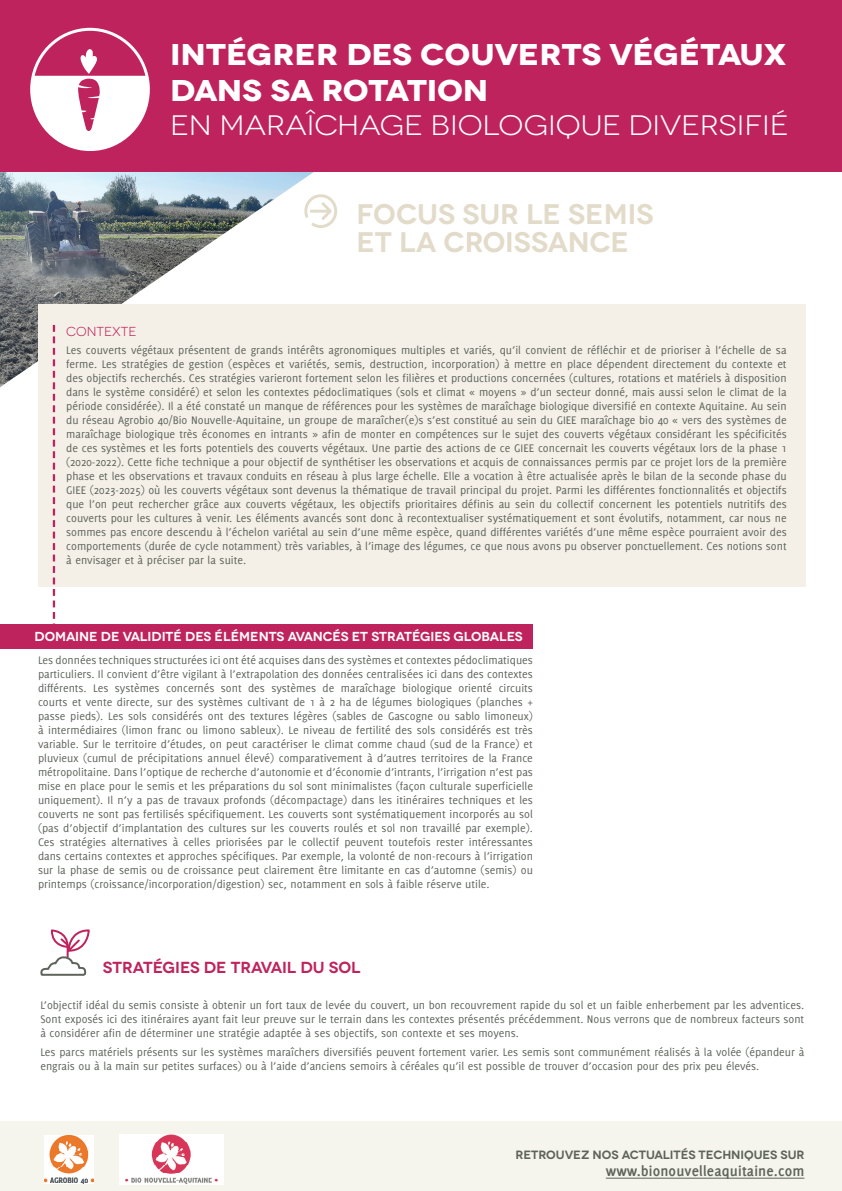
<style>
.page{position:relative;width:842px;height:1191px;background:#fff}
.page>*{position:absolute;margin:0;border:0;box-sizing:border-box;transform-origin:0 0}
.t1{font:700 30px/36px "Novecentowide";letter-spacing:-.005em;color:#fff;scale:1.08 1}
.t2{font:600 28.3px/28.3px "Novecentowide";color:#e3dbc9}
.t3{font:28.1px "Novecentowide";letter-spacing:-.005em;color:#fff;scale:1.08 1}
.t4{font:600 16px "Novecentowide";color:#bf235d}
.t5{font:700 15.5px "Delicious";letter-spacing:.01em;color:#5e645b}
.t6{font:600 13px "Novecentowide";letter-spacing:-.005em;color:#fff}
.t7{font:13px "Novecentowide";color:#bf235d}
.t8{font:12px/14px "Delicious";color:#5e645b;text-align:justify}
.t9{font:600 12px "Novecentowide";color:#5e645b}
</style>
<div class="page">
<img style="left:0;top:171px;width:322px;height:216px">
<div style="left:0;top:1121px;width:842px;height:70px;background:#f5f4ed"></div>
<hr style="left:606px;top:1178px;width:198px;height:1px;background:#5e645b">
<img style="left:119px;top:1134px;width:104px;height:50px">
<img style="left:44px;top:1135px;width:50px;height:49px">
<div style="left:38px;top:304px;width:768px;height:282px;background:#f4f0e8"></div>
<div style="left:0;top:0;width:842px;height:171px;background:#bf235d"></div>
<svg style="left:30px;top:28px;width:120px;height:123px"></svg>
<svg style="left:303px;top:193px;width:34px;height:36px"></svg>
<svg style="left:53px;top:325px;width:2px;height:299px"></svg>
<div style="left:0;top:624px;width:533px;height:24px;background:#bf235d"></div>
<svg style="left:40px;top:929px;width:50px;height:47px"></svg>
<h1 class="t1" style="left:170px;top:36px;width:572px">INTÉGRER DES COUVERTS VÉGÉTAUX<br>DANS SA ROTATION</h1>
<h3 class="t3" style="left:170px;top:108px;width:574px">EN MARAÎCHAGE BIOLOGIQUE DIVERSIFIÉ</h3>
<p class="t7" style="left:66px;top:324px;width:72px">CONTEXTE</p>
<h2 class="t2" style="left:356px;top:200px;width:299px">FOCUS SUR LE SEMIS<br>ET LA CROISSANCE</h2>
<p class="t8" style="left:66px;top:342px;width:722px">Les couverts végétaux présentent de grands intérêts agronomiques multiples et variés, qu’il convient de réfléchir et de prioriser à l’échelle de sa ferme. Les stratégies de gestion (espèces et variétés, semis, destruction, incorporation) à mettre en place dépendent directement du contexte et des objectifs recherchés. Ces stratégies varieront fortement selon les filières et productions concernées (cultures, rotations et matériels à disposition dans le système considéré) et selon les contextes pédoclimatiques (sols et climat « moyens » d’un secteur donné, mais aussi selon le climat de la période considérée). Il a été constaté un manque de références pour les systèmes de maraîchage biologique diversifié en contexte Aquitaine. Au sein du réseau Agrobio 40/Bio Nouvelle-Aquitaine, un groupe de maraîcher(e)s s’est constitué au sein du GIEE maraîchage bio 40 « vers des systèmes de maraîchage biologique très économes en intrants » afin de monter en compétences sur le sujet des couverts végétaux considérant les spécificités de ces systèmes et les forts potentiels des couverts végétaux. Une partie des actions de ce GIEE concernait les couverts végétaux lors de la phase 1 (2020-2022). Cette fiche technique a pour objectif de synthétiser les observations et acquis de connaissances permis par ce projet lors de la première phase et les observations et travaux conduits en réseau à plus large échelle. Elle a vocation à être actualisée après le bilan de la seconde phase du GIEE (2023-2025) où les couverts végétaux sont devenus la thématique de travail principal du projet. Parmi les différentes fonctionnalités et objectifs que l’on peut rechercher grâce aux couverts végétaux, les objectifs prioritaires définis au sein du collectif concernent les potentiels nutritifs des couverts pour les cultures à venir. Les éléments avancés sont donc à recontextualiser systématiquement et sont évolutifs, notamment, car nous ne sommes pas encore descendu à l’échelon variétal au sein d’une même espèce, quand différentes variétés d’une même espèce pourraient avoir des comportements (durée de cycle notamment) très variables, à l’image des légumes, ce que nous avons pu observer ponctuellement. Ces notions sont à envisager et à préciser par la suite.</p>
<p class="t6" style="left:35px;top:629px;width:490px">DOMAINE DE VALIDITÉ DES ÉLÉMENTS AVANCÉS ET STRATÉGIES GLOBALES</p>
<p class="t8" style="left:38px;top:653px;width:496px">Les données techniques structurées ici ont été acquises dans des systèmes et contextes pédoclimatiques particuliers. Il convient d’être vigilant à l’extrapolation des données centralisées ici dans des contextes différents. Les systèmes concernés sont des systèmes de maraîchage biologique orienté circuits courts et vente directe, sur des systèmes cultivant de 1 à 2 ha de légumes biologiques (planches + passe pieds). Les sols considérés ont des textures légères (sables de Gascogne ou sablo limoneux) à intermédiaires (limon franc ou limono sableux). Le niveau de fertilité des sols considérés est très variable. Sur le territoire d’études, on peut caractériser le climat comme chaud (sud de la France) et pluvieux (cumul de précipitations annuel élevé) comparativement à d’autres territoires de la France métropolitaine. Dans l’optique de recherche d’autonomie et d’économie d’intrants, l’irrigation n’est pas mise en place pour le semis et les préparations du sol sont minimalistes (façon culturale superficielle uniquement). Il n’y a pas de travaux profonds (décompactage) dans les itinéraires techniques et les couverts ne sont pas fertilisés spécifiquement. Les couverts sont systématiquement incorporés au sol (pas d’objectif d’implantation des cultures sur les couverts roulés et sol non travaillé par exemple).<br>Ces stratégies alternatives à celles priorisées par le collectif peuvent toutefois rester intéressantes dans certains contextes et approches spécifiques. Par exemple, la volonté de non-recours à l’irrigation sur la phase de semis ou de croissance peut clairement être limitante en cas d’automne (semis) ou printemps (croissance/incorporation/digestion) sec, notamment en sols à faible réserve utile.</p>
<h3 class="t4" style="left:103px;top:957px;width:259px">STRATÉGIES DE TRAVAIL DU SOL</h3>
<p class="t8" style="left:40px;top:997px;width:765px">L’objectif idéal du semis consiste à obtenir un fort taux de levée du couvert, un bon recouvrement rapide du sol et un faible enherbement par les adventices.<br>Sont exposés ici des itinéraires ayant fait leur preuve sur le terrain dans les contextes présentés précédemment. Nous verrons que de nombreux facteurs sont à considérer afin de déterminer une stratégie adaptée à ses objectifs, son contexte et ses moyens.</p>
<p class="t8" style="left:40px;top:1045px;width:765px">Les parcs matériels présents sur les systèmes maraîchers diversifiés peuvent fortement varier. Les semis sont communément réalisés à la volée (épandeur à engrais ou à la main sur petites surfaces) ou à l’aide d’anciens semoirs à céréales qu’il est possible de trouver d’occasion pour des prix peu élevés.</p>
<p class="t9" style="left:515px;top:1147px;width:290px">RETROUVEZ NOS ACTUALITÉS TECHNIQUES SUR</p>
<p class="t5" style="left:606px;top:1162px;width:200px">www.bionouvelleaquitaine.com</p>
</div>
